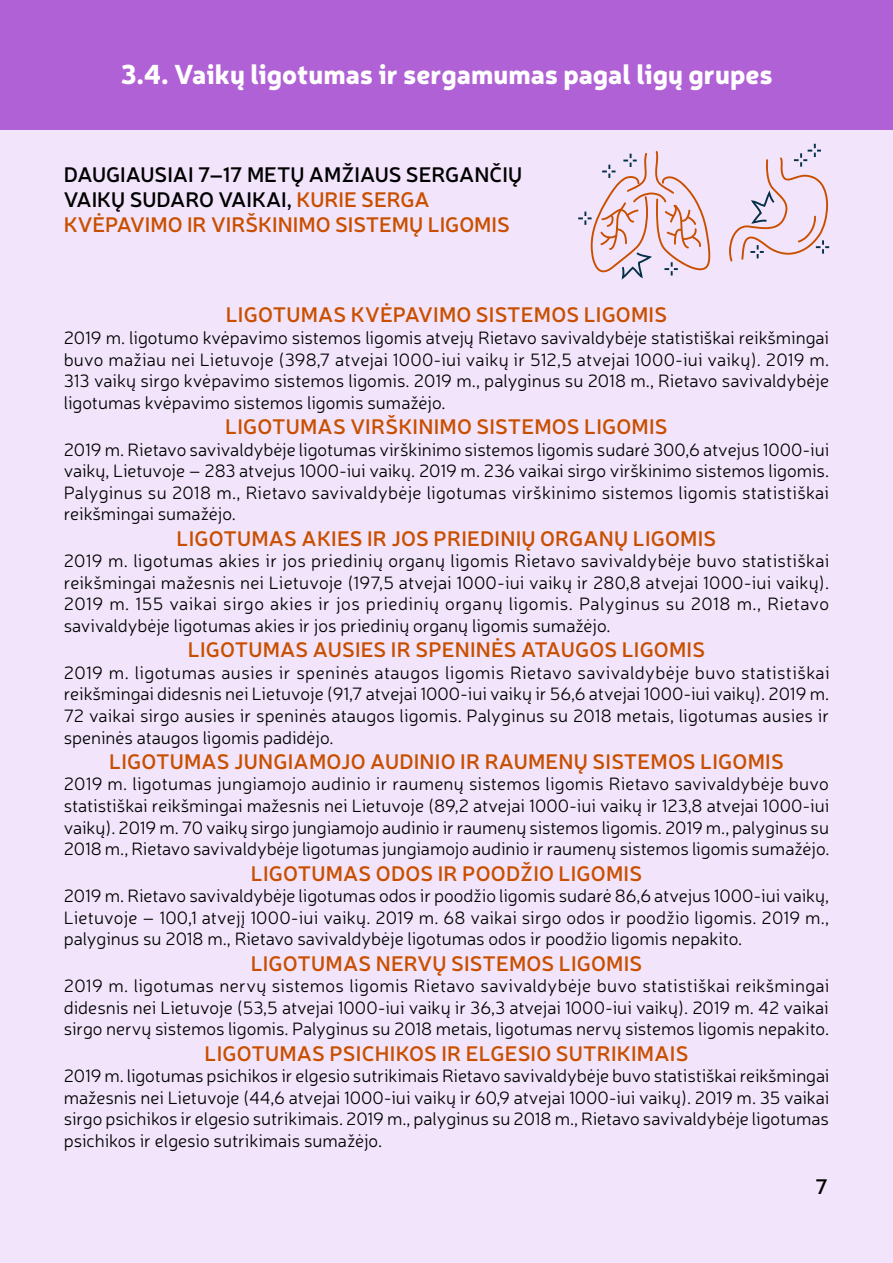
<style>
.page{position:relative;width:893px;height:1263px;background:#fff}
.page>*{position:absolute;margin:0;border:0;box-sizing:border-box;transform-origin:0 0}
.t1{font:900 27px "Neris";color:#fff}
.t2{font:600 21px "Neris";letter-spacing:.01em;color:#c94f00}
.t3{font:600 21px/25.2px "Neris";color:#000}
.t4{font:300 18px/21.6px "Neris";color:#000;text-align:justify}
.s1{color:#c94f00}
</style>
<div class="page">
<div style="left:0;top:129px;width:893px;height:1134px;background:#f2e5fb"></div>
<div style="left:0;top:0;width:893px;height:130px;background:#b161d6"></div>
<svg style="left:729px;top:144px;width:100px;height:118px"></svg>
<svg style="left:578px;top:151px;width:132px;height:129px"></svg>
<h1 class="t1" style="left:120px;top:55px;width:654px">3.4. Vaikų ligotumas ir sergamumas pagal ligų grupes</h1>
<p class="t3" style="left:64px;top:161px;width:460px">DAUGIAUSIAI 7–17 METŲ AMŽIAUS SERGANČIŲ<br>VAIKŲ SUDARO VAIKAI, <span class="s1">KURIE SERGA<br>KVĖPAVIMO IR VIRŠKINIMO SISTEMŲ LIGOMIS</span></p>
<p class="t2" style="left:226px;top:301px;width:27px">LIGOTUMAS</p>
<p class="t2" style="left:351px;top:301px;width:15px">KVĖPAVIMO</p>
<p class="t2" style="left:476px;top:301px;width:14px">SISTEMOS</p>
<p class="t2" style="left:584px;top:301px;width:13px">LIGOMIS</p>
<p class="t4" style="left:64px;top:326px;width:767px">2019 m. ligotumo kvėpavimo sistemos ligomis atvejų Rietavo savivaldybėje statistiškai reikšmingai buvo mažiau nei Lietuvoje (398,7 atvejai 1000-iui vaikų ir 512,5 atvejai 1000-iui vaikų). 2019 m.<br>313 vaikų sirgo kvėpavimo sistemos ligomis. 2019 m., palyginus su 2018 m., Rietavo savivaldybėje ligotumas kvėpavimo sistemos ligomis sumažėjo.</p>
<p class="t2" style="left:225px;top:412px;width:27px">LIGOTUMAS</p>
<p class="t2" style="left:350px;top:412px;width:13px">VIRŠKINIMO</p>
<p class="t2" style="left:476px;top:412px;width:14px">SISTEMOS</p>
<p class="t2" style="left:584px;top:412px;width:13px">LIGOMIS</p>
<p class="t4" style="left:64px;top:438px;width:767px">2019 m. Rietavo savivaldybėje ligotumas virškinimo sistemos ligomis sudarė 300,6 atvejus 1000-iui vaikų, Lietuvoje – 283 atvejus 1000-iui vaikų. 2019 m. 236 vaikai sirgo virškinimo sistemos ligomis.<br>Palyginus su 2018 m., Rietavo savivaldybėje ligotumas virškinimo sistemos ligomis statistiškai reikšmingai sumažėjo.</p>
<p class="t2" style="left:177px;top:524px;width:27px">LIGOTUMAS</p>
<p class="t2" style="left:302px;top:524px;width:13px">AKIES</p>
<p class="t2" style="left:367px;top:524px;width:38px">IR JOS</p>
<p class="t2" style="left:434px;top:524px;width:12px">PRIEDINIŲ</p>
<p class="t2" style="left:540px;top:524px;width:16px">ORGANŲ</p>
<p class="t2" style="left:633px;top:524px;width:13px">LIGOMIS</p>
<p class="t4" style="left:64px;top:550px;width:767px">2019 m. ligotumas akies ir jos priedinių organų ligomis Rietavo savivaldybėje buvo statistiškai reikšmingai mažesnis nei Lietuvoje (197,5 atvejai 1000-iui vaikų ir 280,8 atvejai 1000-iui vaikų).<br>2019 m. 155 vaikai sirgo akies ir jos priedinių organų ligomis. Palyginus su 2018 m., Rietavo savivaldybėje ligotumas akies ir jos priedinių organų ligomis sumažėjo.</p>
<p class="t2" style="left:188px;top:635px;width:27px">LIGOTUMAS</p>
<p class="t2" style="left:313px;top:635px;width:13px">AUSIES</p>
<p class="t2" style="left:391px;top:635px;width:38px">IR SPENINĖS</p>
<p class="t2" style="left:521px;top:635px;width:15px">ATAUGOS</p>
<p class="t2" style="left:622px;top:635px;width:13px">LIGOMIS</p>
<p class="t4" style="left:64px;top:661px;width:767px">2019 m. ligotumas ausies ir speninės ataugos ligomis Rietavo savivaldybėje buvo statistiškai reikšmingai didesnis nei Lietuvoje (91,7 atvejai 1000-iui vaikų ir 56,6 atvejai 1000-iui vaikų). 2019 m.<br>72 vaikai sirgo ausies ir speninės ataugos ligomis. Palyginus su 2018 metais, ligotumas ausies ir speninės ataugos ligomis padidėjo.</p>
<p class="t2" style="left:109px;top:747px;width:27px">LIGOTUMAS</p>
<p class="t2" style="left:234px;top:747px;width:14px">JUNGIAMOJO</p>
<p class="t2" style="left:370px;top:747px;width:13px">AUDINIO</p>
<p class="t2" style="left:460px;top:747px;width:40px">IR RAUMENŲ</p>
<p class="t2" style="left:593px;top:747px;width:14px">SISTEMOS</p>
<p class="t2" style="left:700px;top:747px;width:13px">LIGOMIS</p>
<p class="t4" style="left:64px;top:773px;width:767px">2019 m. ligotumas jungiamojo audinio ir raumenų sistemos ligomis Rietavo savivaldybėje buvo statistiškai reikšmingai mažesnis nei Lietuvoje (89,2 atvejai 1000-iui vaikų ir 123,8 atvejai 1000-iui vaikų). 2019 m. 70 vaikų sirgo jungiamojo audinio ir raumenų sistemos ligomis. 2019 m., palyginus su 2018 m., Rietavo savivaldybėje ligotumas jungiamojo audinio ir raumenų sistemos ligomis sumažėjo.</p>
<p class="t2" style="left:251px;top:859px;width:27px">LIGOTUMAS</p>
<p class="t2" style="left:376px;top:859px;width:15px">ODOS</p>
<p class="t2" style="left:438px;top:859px;width:39px">IR POODŽIO</p>
<p class="t2" style="left:559px;top:859px;width:13px">LIGOMIS</p>
<p class="t4" style="left:64px;top:884px;width:767px">2019 m. Rietavo savivaldybėje ligotumas odos ir poodžio ligomis sudarė 86,6 atvejus 1000-iui vaikų, Lietuvoje – 100,1 atvejį 1000-iui vaikų. 2019 m. 68 vaikai sirgo odos ir poodžio ligomis. 2019 m., palyginus su 2018 m., Rietavo savivaldybėje ligotumas odos ir poodžio ligomis nepakito.</p>
<p class="t2" style="left:251px;top:949px;width:27px">LIGOTUMAS</p>
<p class="t2" style="left:376px;top:949px;width:15px">NERVŲ</p>
<p class="t2" style="left:451px;top:949px;width:14px">SISTEMOS</p>
<p class="t2" style="left:559px;top:949px;width:13px">LIGOMIS</p>
<p class="t4" style="left:64px;top:974px;width:767px">2019 m. ligotumas nervų sistemos ligomis Rietavo savivaldybėje buvo statistiškai reikšmingai didesnis nei Lietuvoje (53,5 atvejai 1000-iui vaikų ir 36,3 atvejai 1000-iui vaikų). 2019 m. 42 vaikai sirgo nervų sistemos ligomis. Palyginus su 2018 metais, ligotumas nervų sistemos ligomis nepakito.</p>
<p class="t2" style="left:205px;top:1039px;width:27px">LIGOTUMAS</p>
<p class="t2" style="left:330px;top:1039px;width:13px">PSICHIKOS</p>
<p class="t2" style="left:441px;top:1039px;width:38px">IR ELGESIO</p>
<p class="t2" style="left:556px;top:1039px;width:13px">SUTRIKIMAIS</p>
<p class="t4" style="left:64px;top:1064px;width:767px">2019 m. ligotumas psichikos ir elgesio sutrikimais Rietavo savivaldybėje buvo statistiškai reikšmingai mažesnis nei Lietuvoje (44,6 atvejai 1000-iui vaikų ir 60,9 atvejai 1000-iui vaikų). 2019 m. 35 vaikai sirgo psichikos ir elgesio sutrikimais. 2019 m., palyginus su 2018 m., Rietavo savivaldybėje ligotumas psichikos ir elgesio sutrikimais sumažėjo.</p>
<p class="t3" style="left:816px;top:1173px;width:14px">7</p>
</div>
